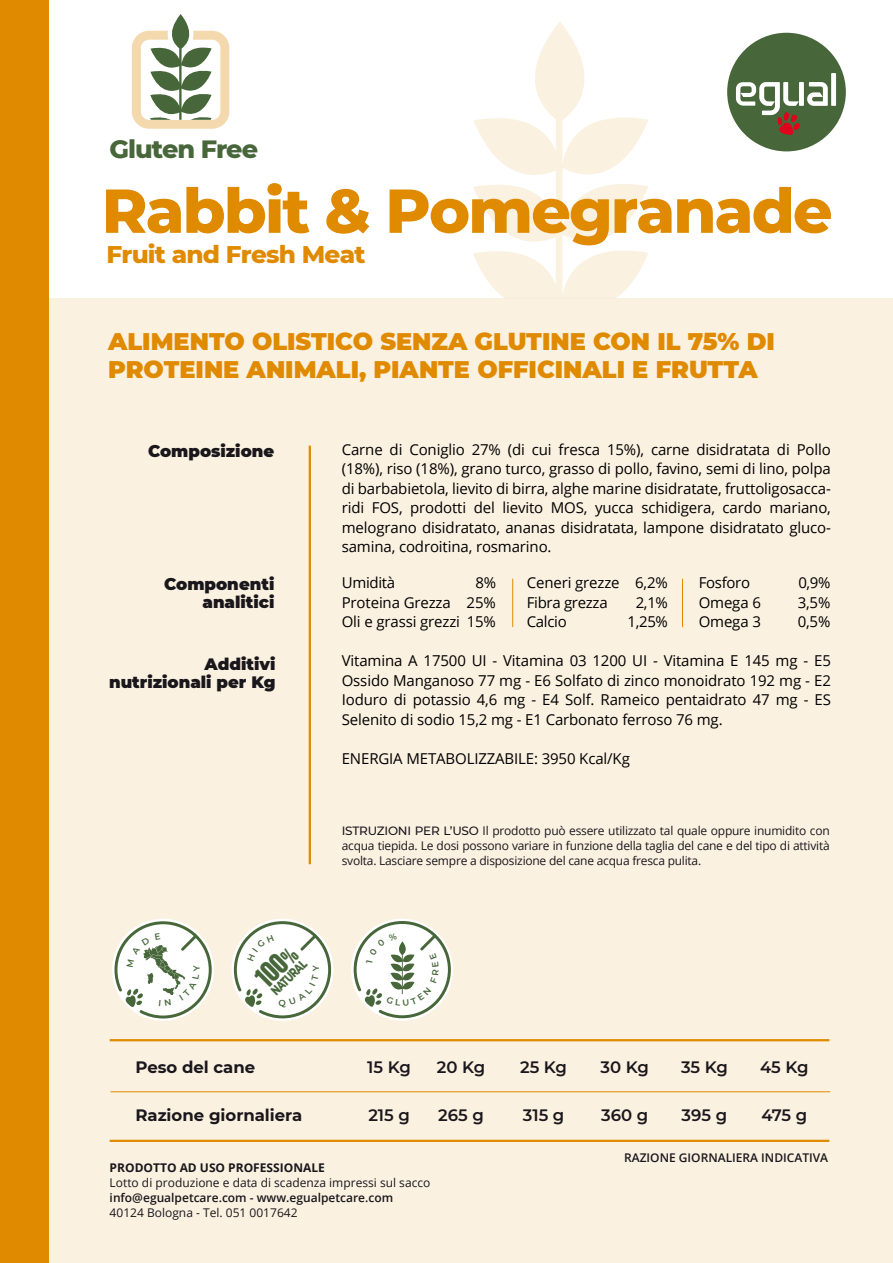
<style>
.page{position:relative;width:893px;height:1263px;background:#fff}
.page>*{position:absolute;margin:0;border:0;box-sizing:border-box;transform-origin:0 0}
.t1{font:800 61.8px "Montserrat";letter-spacing:-.03em;color:#e08a00}
.t2{font:26.7px "Helvetica Inserat";color:#47673a;scale:.9 1}
.t3{font:800 25.5px "Montserrat";letter-spacing:-.04em;color:#47673a}
.t4{font:800 24.6px "Montserrat";letter-spacing:-.03em;color:#e08a00}
.t5{font:900 24px/28.5px "Montserrat";color:#e08a00}
.t6{font:900 16.5px/18px "Montserrat";color:#1a171c;text-align:right}
.t7{font:600 16.5px "Montserrat";color:#1a171c}
.t8{font:700 16.5px "Montserrat";color:#1a171c}
.t9{font:15px/19.5px "Open Sans";letter-spacing:-.01em;color:#000;text-align:justify}
.t10{font:800 13.35px "Montserrat";color:#47673a;scale:.7 1}
.t11{font:12px/15px "Open Sans";color:#1a171c;text-align:justify}
.t12{font:600 12px "Open Sans";color:#1a171c}
.t13{font:700 12px "Open Sans";color:#1a171c}
.s1{font-size:19.8px}
.s2{font-family:"Montserrat";font-weight:500}
</style>
<div class="page">
<div style="left:4px;top:298px;width:889px;height:965px;background:#fbf1e1"></div>
<div style="left:0;top:0;width:48px;height:1263px;background:#e08a00"></div>
<hr style="left:110px;top:1039px;width:719px;height:2px;background:#e08a00">
<hr style="left:110px;top:1140px;width:719px;height:2px;background:#e08a00">
<hr style="left:110px;top:1091px;width:720px;height:1px;background:#e08a00">
<hr style="left:309px;top:446px;width:2px;height:418px;background:#e08a00">
<hr style="left:512px;top:579px;width:1px;height:48px;background:#e08a00">
<hr style="left:682px;top:579px;width:1px;height:48px;background:#e08a00">
<div style="left:727px;top:33px;width:119px;height:118px;background:#47673a;border-radius:50%"></div>
<svg style="left:736px;top:73px;width:100px;height:62px"></svg>
<svg style="left:132px;top:14px;width:97px;height:115px"></svg>
<svg style="left:473px;top:22px;width:176px;height:276px"></svg>
<svg style="left:232px;top:920px;width:101px;height:100px"></svg>
<svg style="left:113px;top:920px;width:100px;height:100px"></svg>
<svg style="left:352px;top:919px;width:100px;height:101px"></svg>
<h3 class="t3" style="left:110px;top:130px;width:150px">Gluten Free</h3>
<h1 class="t1" style="left:102px;top:166px;width:732px">Rabbit &amp; Pomegranade</h1>
<h3 class="t4" style="left:106px;top:236px;width:261px">Fruit and Fresh Meat</h3>
<h3 class="t5" style="left:108px;top:326px;width:668px">ALIMENTO OLISTICO SENZA GLUTINE CON IL 75% DI<br>PROTEINE ANIMALI, PIANTE OFFICINALI E FRUTTA</h3>
<p class="t6" style="left:148px;top:441px;width:128px">Composizione</p>
<p class="t6" style="left:164px;top:574px;width:112px">Componenti analitici</p>
<p class="t6" style="left:109px;top:654px;width:168px">Additivi nutrizionali per Kg</p>
<h2 class="t2" style="left:248px;top:971px;width:55px;rotate:-45deg">100<span class="s1">%</span></h2>
<p class="t10" style="left:266px;top:986px;width:65px;rotate:-45deg">NATURAL</p>
<p class="t9" style="left:342px;top:439px;width:491px">Carne di Coniglio 27% (di cui fresca 15%), carne disidratata di Pollo (18%), riso (18%), grano turco, grasso di pollo, favino, semi di lino, polpa di barbabietola, lievito di birra, alghe marine disidratate, fruttoligosacca&shy;ridi FOS, prodotti del lievito MOS, yucca schidigera, cardo mariano, melograno disidratato, ananas disidratata, lampone disidratato gluco&shy;samina, codroitina, rosmarino.</p>
<p class="t9" style="left:342px;top:573px;width:55px">Umidità</p>
<p class="t9" style="left:475px;top:573px;width:22px">8%</p>
<p class="t9" style="left:527px;top:573px;width:143px">Ceneri grezze 6,2%</p>
<p class="t9" style="left:699px;top:573px;width:53px">Fosforo</p>
<p class="t9" style="left:798px;top:573px;width:34px">0,9%</p>
<p class="t9" style="left:342px;top:592px;width:156px">Proteina Grezza 25%</p>
<p class="t9" style="left:527px;top:592px;width:82px">Fibra grezza</p>
<p class="t9" style="left:636px;top:592px;width:34px">2,1%</p>
<p class="t9" style="left:699px;top:592px;width:64px">Omega 6</p>
<p class="t9" style="left:798px;top:592px;width:34px">3,5%</p>
<p class="t9" style="left:342px;top:612px;width:156px">Oli e grassi grezzi 15%</p>
<p class="t9" style="left:527px;top:612px;width:42px">Calcio</p>
<p class="t9" style="left:627px;top:612px;width:42px">1,25%</p>
<p class="t9" style="left:699px;top:612px;width:64px">Omega 3</p>
<p class="t9" style="left:798px;top:612px;width:34px">0,5%</p>
<p class="t9" style="left:342px;top:651px;width:491px">Vitamina A 17500 UI - Vitamina 03 1200 UI - Vitamina E 145 mg - E5<br>Ossido Manganoso 77 mg - E6 Solfato di zinco monoidrato 192 mg - E2<br>Ioduro di potassio 4,6 mg - E4 Solf. Rameico pentaidrato 47 mg - ES Selenito di sodio 15,2 mg - E1 Carbonato ferroso 76 mg.</p>
<p class="t9" style="left:342px;top:748px;width:290px">ENERGIA METABOLIZZABILE: 3950 Kcal/Kg</p>
<p class="t11" style="left:342px;top:823px;width:489px"><span class="s2">ISTRUZIONI PER L’USO</span> Il prodotto può essere utilizzato tal quale oppure inumidito con acqua tiepida. Le dosi possono variare in funzione della taglia del cane e del tipo di attività svolta. Lasciare sempre a disposizione del cane acqua fresca pulita.</p>
<p class="t8" style="left:135px;top:1056px;width:121px">Peso del cane</p>
<p class="t7" style="left:367px;top:1056px;width:45px">15 Kg</p>
<p class="t7" style="left:437px;top:1056px;width:50px">20 Kg</p>
<p class="t7" style="left:520px;top:1056px;width:48px">25 Kg</p>
<p class="t7" style="left:600px;top:1056px;width:50px">30 Kg</p>
<p class="t7" style="left:681px;top:1056px;width:48px">35 Kg</p>
<p class="t7" style="left:760px;top:1056px;width:50px">45 Kg</p>
<p class="t8" style="left:135px;top:1104px;width:169px">Razione giornaliera</p>
<p class="t7" style="left:368px;top:1104px;width:43px">215 g</p>
<p class="t7" style="left:438px;top:1104px;width:47px">265 g</p>
<p class="t7" style="left:523px;top:1104px;width:43px">315 g</p>
<p class="t7" style="left:601px;top:1104px;width:49px">360 g</p>
<p class="t7" style="left:682px;top:1104px;width:47px">395 g</p>
<p class="t7" style="left:761px;top:1104px;width:47px">475 g</p>
<p class="t13" style="left:110px;top:1159px;width:217px">PRODOTTO AD USO PROFESSIONALE</p>
<p class="t11" style="left:110px;top:1175px;width:322px">Lotto di produzione e data di scadenza impressi sul sacco</p>
<p class="t12" style="left:110px;top:1190px;width:285px">info@egualpetcare.com - www.egualpetcare.com</p>
<p class="t11" style="left:110px;top:1205px;width:189px">40124 Bologna - Tel. 051 0017642</p>
<p class="t12" style="left:624px;top:1149px;width:206px">RAZIONE GIORNALIERA INDICATIVA</p>
</div>
